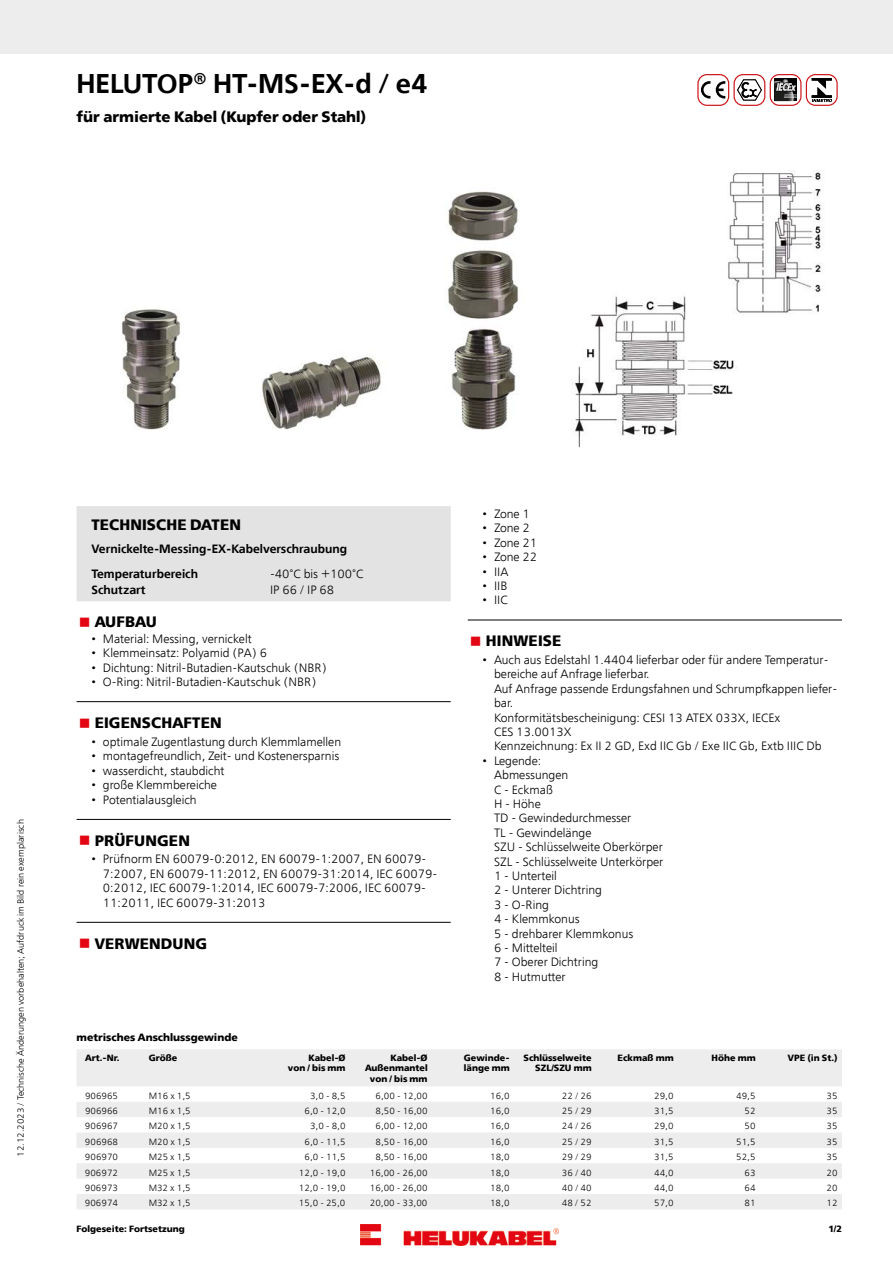
<style>
.page{position:relative;width:893px;height:1263px;background:#fff}
.page>*{position:absolute;margin:0;border:0;box-sizing:border-box;transform-origin:0 0}
.t1{font:600 27px "Free Set";color:#000}
.t2{font:700 15px "Free Set";letter-spacing:.01em;color:#000}
.t3{font:300 12px/14.4px "Free Set";color:#000}
.t4{font:600 12px/24.8px "Free Set";color:#000}
.t5{font:700 10.5px "Free Set";color:#000}
.t6{font:300 9px "Free Set";color:#000}
.t7{font:700 9px/10.8px "Free Set";color:#000;text-align:right}
.s1{color:#e30613}
</style>
<div class="page">
<div style="left:77px;top:506px;width:374px;height:95px;background:#e3e3e3"></div>
<hr style="left:77px;top:701px;width:374px;height:1px;background:#000">
<hr style="left:77px;top:819px;width:374px;height:1px;background:#000">
<hr style="left:77px;top:922px;width:374px;height:1px;background:#000">
<hr style="left:468px;top:620px;width:374px;height:1px;background:#000">
<svg style="left:77px;top:1049px;width:765px;height:160px;fill:#ededed"></svg>
<div style="left:0;top:0;width:893px;height:53px;background:#ededed"></div>
<div style="left:697px;top:74px;width:32px;height:32px;border:1px solid #cd171a;border-radius:9px"></div>
<svg style="left:701px;top:81px;width:24px;height:18px"></svg>
<div style="left:733px;top:74px;width:32px;height:32px;border:1px solid #cd171a;border-radius:9px"></div>
<svg style="left:737px;top:79px;width:26px;height:22px"></svg>
<svg style="left:770px;top:74px;width:31px;height:32px"></svg>
<div style="left:806px;top:74px;width:32px;height:32px;border:1px solid #cd171a;border-radius:9px"></div>
<svg style="left:811px;top:78px;width:21px;height:24px"></svg>
<img style="left:122px;top:171px;width:703px;height:277px">
<img style="left:360px;top:1225px;width:198px;height:21px">
<h1 class="t1" style="left:77px;top:66px;width:353px">HELUTOP<sup>®</sup> HT-MS-EX-d / e4</h1>
<p class="t2" style="left:77px;top:107px;width:291px">für armierte Kabel (Kupfer oder Stahl)</p>
<p class="t6" style="left:15px;top:1157px;width:339px;rotate:-90deg">12.12.2023 / Technische Änderungen vorbehalten; Aufdruck im Bild rein exemplarisch</p>
<p class="t2" style="left:91px;top:515px;width:151px">TECHNISCHE DATEN</p>
<p class="t4" style="left:91px;top:537px;width:257px">Vernickelte-Messing-EX-Kabelverschraubung<br>Temperaturbereich</p>
<p class="t3" style="left:270px;top:567px;width:95px">-40°C bis +100°C</p>
<p class="t4" style="left:91px;top:578px;width:56px">Schutzart</p>
<p class="t3" style="left:270px;top:583px;width:66px">IP 66 / IP 68</p>
<p class="t2" style="left:79px;top:612px;width:80px"><span class="s1">■</span> AUFBAU</p>
<p class="t3" style="left:91px;top:631px;width:162px">• Material: Messing, vernickelt</p>
<p class="t3" style="left:91px;top:645px;width:177px">• Klemmeinsatz: Polyamid (PA) 6</p>
<p class="t3" style="left:91px;top:660px;width:237px">• Dichtung: Nitril-Butadien-Kautschuk (NBR)</p>
<p class="t3" style="left:91px;top:674px;width:227px">• O-Ring: Nitril-Butadien-Kautschuk (NBR)</p>
<p class="t2" style="left:79px;top:713px;width:144px"><span class="s1">■</span> EIGENSCHAFTEN</p>
<p class="t3" style="left:91px;top:734px;width:251px">• optimale Zugentlastung durch Klemmlamellen</p>
<p class="t3" style="left:91px;top:749px;width:250px">• montagefreundlich, Zeit- und Kostenersparnis</p>
<p class="t3" style="left:91px;top:763px;width:135px">• wasserdicht, staubdicht</p>
<p class="t3" style="left:91px;top:778px;width:127px">• große Klemmbereiche</p>
<p class="t3" style="left:91px;top:792px;width:107px">• Potentialausgleich</p>
<p class="t2" style="left:79px;top:831px;width:113px"><span class="s1">■</span> PRÜFUNGEN</p>
<p class="t3" style="left:103px;top:852px;width:336px;text-indent:-11px">• Prüfnorm EN 60079-0:2012, EN 60079-1:2007, EN 60079- 7:2007, EN 60079-11:2012, EN 60079-31:2014, IEC 60079- 0:2012, IEC 60079-1:2014, IEC 60079-7:2006, IEC 60079- 11:2011, IEC 60079-31:2013</p>
<p class="t2" style="left:79px;top:933px;width:130px"><span class="s1">■</span> VERWENDUNG</p>
<p class="t3" style="left:483px;top:506px;width:49px">• Zone 1</p>
<p class="t3" style="left:483px;top:521px;width:49px">• Zone 2</p>
<p class="t3" style="left:483px;top:535px;width:56px">• Zone 21</p>
<p class="t3" style="left:483px;top:550px;width:56px">• Zone 22</p>
<p class="t3" style="left:483px;top:564px;width:27px">• IIA</p>
<p class="t3" style="left:483px;top:578px;width:26px">• IIB</p>
<p class="t3" style="left:483px;top:593px;width:27px">• IIC</p>
<p class="t2" style="left:470px;top:631px;width:93px"><span class="s1">■</span> HINWEISE</p>
<p class="t3" style="left:494px;top:652px;width:345px;text-indent:-11px">• Auch aus Edelstahl 1.4404 lieferbar oder für andere Temperatur&shy;bereiche auf Anfrage lieferbar.<br>Auf Anfrage passende Erdungsfahnen und Schrumpfkappen liefer&shy;bar.<br>Konformitätsbescheinigung: CESI 13 ATEX 033X, IECEx<br>CES 13.0013X<br>Kennzeichnung: Ex II 2 GD, Exd IIC Gb / Exe IIC Gb, Extb IIIC Db</p>
<p class="t3" style="left:494px;top:753px;width:171px;text-indent:-11px">• Legende:<br>Abmessungen<br>C - Eckmaß<br>H - Höhe<br>TD - Gewindedurchmesser<br>TL - Gewindelänge<br>SZU - Schlüsselweite Oberkörper<br>SZL - Schlüsselweite Unterkörper<br>1 - Unterteil<br>2 - Unterer Dichtring<br>3 - O-Ring<br>4 - Klemmkonus<br>5 - drehbarer Klemmkonus<br>6 - Mittelteil<br>7 - Oberer Dichtring<br>8 - Hutmutter</p>
<p class="t5" style="left:77px;top:1030px;width:163px">metrisches Anschlussgewinde</p>
<p class="t7" style="left:85px;top:1052px;width:36px">Art.-Nr.</p>
<p class="t7" style="left:149px;top:1052px;width:30px">Größe</p>
<p class="t7" style="left:288px;top:1052px;width:59px">Kabel-Ø<br>von / bis mm</p>
<p class="t7" style="left:365px;top:1052px;width:64px">Kabel-Ø<br>Außenmantel von / bis mm</p>
<p class="t7" style="left:464px;top:1052px;width:47px;text-align:left">Gewinde&shy;länge mm</p>
<p class="t7" style="left:523px;top:1052px;width:70px">Schlüsselweite<br>SZL/SZU mm</p>
<p class="t7" style="left:618px;top:1052px;width:58px">Eckmaß mm</p>
<p class="t7" style="left:712px;top:1052px;width:46px">Höhe mm</p>
<p class="t7" style="left:788px;top:1052px;width:51px">VPE (in St.)</p>
<p class="t6" style="left:85px;top:1090px;width:35px">906965</p>
<p class="t6" style="left:149px;top:1090px;width:44px">M16 x 1,5</p>
<p class="t6" style="left:310px;top:1090px;width:37px">3,0 - 8,5</p>
<p class="t6" style="left:375px;top:1090px;width:54px">6,00 - 12,00</p>
<p class="t6" style="left:490px;top:1090px;width:21px">16,0</p>
<p class="t6" style="left:562px;top:1090px;width:31px">22 / 26</p>
<p class="t6" style="left:654px;top:1090px;width:21px">29,0</p>
<p class="t6" style="left:736px;top:1090px;width:21px">49,5</p>
<p class="t6" style="left:827px;top:1090px;width:13px">35</p>
<p class="t6" style="left:85px;top:1105px;width:35px">906966</p>
<p class="t6" style="left:149px;top:1105px;width:44px">M16 x 1,5</p>
<p class="t6" style="left:305px;top:1105px;width:43px">6,0 - 12,0</p>
<p class="t6" style="left:375px;top:1105px;width:54px">8,50 - 16,00</p>
<p class="t6" style="left:490px;top:1105px;width:21px">16,0</p>
<p class="t6" style="left:562px;top:1105px;width:31px">25 / 29</p>
<p class="t6" style="left:654px;top:1105px;width:21px">31,5</p>
<p class="t6" style="left:745px;top:1105px;width:13px">52</p>
<p class="t6" style="left:827px;top:1105px;width:13px">35</p>
<p class="t6" style="left:85px;top:1121px;width:35px">906967</p>
<p class="t6" style="left:149px;top:1121px;width:44px">M20 x 1,5</p>
<p class="t6" style="left:310px;top:1121px;width:37px">3,0 - 8,0</p>
<p class="t6" style="left:375px;top:1121px;width:54px">6,00 - 12,00</p>
<p class="t6" style="left:490px;top:1121px;width:21px">16,0</p>
<p class="t6" style="left:562px;top:1121px;width:31px">24 / 26</p>
<p class="t6" style="left:654px;top:1121px;width:21px">29,0</p>
<p class="t6" style="left:745px;top:1121px;width:13px">50</p>
<p class="t6" style="left:827px;top:1121px;width:13px">35</p>
<p class="t6" style="left:85px;top:1136px;width:35px">906968</p>
<p class="t6" style="left:149px;top:1136px;width:44px">M20 x 1,5</p>
<p class="t6" style="left:304px;top:1136px;width:43px">6,0 - 11,5</p>
<p class="t6" style="left:375px;top:1136px;width:54px">8,50 - 16,00</p>
<p class="t6" style="left:490px;top:1136px;width:21px">16,0</p>
<p class="t6" style="left:562px;top:1136px;width:31px">25 / 29</p>
<p class="t6" style="left:654px;top:1136px;width:21px">31,5</p>
<p class="t6" style="left:736px;top:1136px;width:21px">51,5</p>
<p class="t6" style="left:826px;top:1136px;width:13px">35</p>
<p class="t6" style="left:85px;top:1151px;width:35px">906970</p>
<p class="t6" style="left:149px;top:1151px;width:44px">M25 x 1,5</p>
<p class="t6" style="left:304px;top:1151px;width:43px">6,0 - 11,5</p>
<p class="t6" style="left:375px;top:1151px;width:54px">8,50 - 16,00</p>
<p class="t6" style="left:490px;top:1151px;width:21px">18,0</p>
<p class="t6" style="left:562px;top:1151px;width:31px">29 / 29</p>
<p class="t6" style="left:654px;top:1151px;width:21px">31,5</p>
<p class="t6" style="left:736px;top:1151px;width:21px">52,5</p>
<p class="t6" style="left:826px;top:1151px;width:13px">35</p>
<p class="t6" style="left:85px;top:1167px;width:35px">906972</p>
<p class="t6" style="left:149px;top:1167px;width:44px">M25 x 1,5</p>
<p class="t6" style="left:299px;top:1167px;width:48px">12,0 - 19,0</p>
<p class="t6" style="left:370px;top:1167px;width:59px">16,00 - 26,00</p>
<p class="t6" style="left:490px;top:1167px;width:21px">18,0</p>
<p class="t6" style="left:562px;top:1167px;width:31px">36 / 40</p>
<p class="t6" style="left:654px;top:1167px;width:21px">44,0</p>
<p class="t6" style="left:744px;top:1167px;width:13px">63</p>
<p class="t6" style="left:826px;top:1167px;width:13px">20</p>
<p class="t6" style="left:85px;top:1182px;width:35px">906973</p>
<p class="t6" style="left:149px;top:1182px;width:44px">M32 x 1,5</p>
<p class="t6" style="left:299px;top:1182px;width:48px">12,0 - 19,0</p>
<p class="t6" style="left:370px;top:1182px;width:59px">16,00 - 26,00</p>
<p class="t6" style="left:490px;top:1182px;width:21px">18,0</p>
<p class="t6" style="left:562px;top:1182px;width:31px">40 / 40</p>
<p class="t6" style="left:654px;top:1182px;width:21px">44,0</p>
<p class="t6" style="left:744px;top:1182px;width:13px">64</p>
<p class="t6" style="left:826px;top:1182px;width:13px">20</p>
<p class="t6" style="left:85px;top:1197px;width:35px">906974</p>
<p class="t6" style="left:149px;top:1197px;width:44px">M32 x 1,5</p>
<p class="t6" style="left:299px;top:1197px;width:48px">15,0 - 25,0</p>
<p class="t6" style="left:370px;top:1197px;width:59px">20,00 - 33,00</p>
<p class="t6" style="left:490px;top:1197px;width:21px">18,0</p>
<p class="t6" style="left:562px;top:1197px;width:31px">48 / 52</p>
<p class="t6" style="left:654px;top:1197px;width:21px">57,0</p>
<p class="t6" style="left:744px;top:1197px;width:13px">81</p>
<p class="t6" style="left:826px;top:1197px;width:13px">12</p>
<p class="t7" style="left:77px;top:1223px;width:110px">Folgeseite: Fortsetzung</p>
<p class="t7" style="left:828px;top:1223px;width:15px">1/2</p>
</div>
